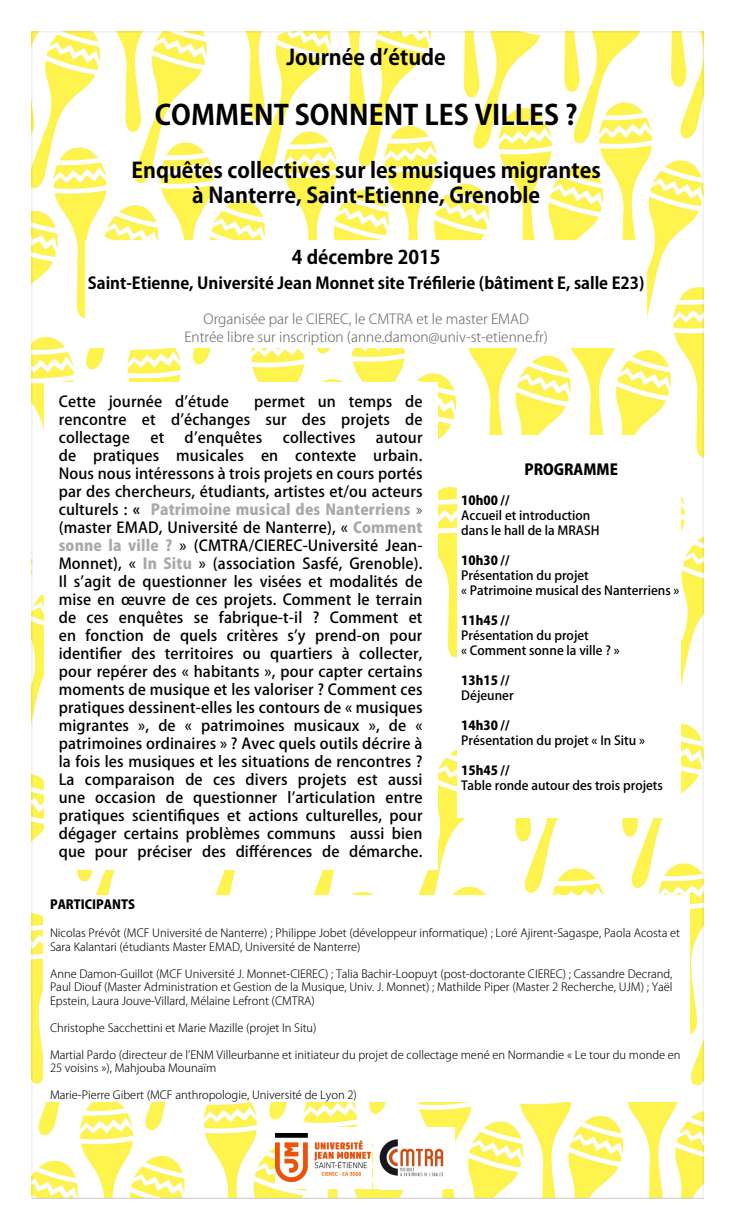
<style>
.page{position:relative;width:735px;height:1230px;background:#fff}
.page>*{position:absolute;margin:0;border:0;box-sizing:border-box;transform-origin:0 0}
.t1{font:700 27.5px "Koz Go Pro";color:#000}
.t2{font:700 21.25px "Koz Go Pro";color:#000}
.t3{font:700 18.75px "Koz Go Pro";color:#000}
.t4{font:700 16.25px "Koz Go Pro";color:#000}
.t5{font:500 15px/18px "Koz Go Pro";letter-spacing:.01em;color:#000;text-align:justify}
.t6{font:800 15px "Koz Go Pro";color:#000}
.t7{font:300 13.75px "Koz Go Pro";color:#696969}
.t8{font:500 12.5px "Koz Go Pro";color:#000}
.t9{font:800 12.5px "Koz Go Pro";color:#000}
.t10{font:300 11.25px/13.5px "Koz Go Pro";color:#000}
.s1{font-weight:700}
.s2{font-weight:800;color:#a9a9a9}
.s3{font-weight:200}
</style>
<div class="page">
<img style="left:31px;top:31px;width:673px;height:1167px">
<div style="left:86px;top:241px;width:561px;height:107px;background:#fff"></div>
<div style="left:458px;top:435px;width:223px;height:383px;background:#fff"></div>
<div style="left:44px;top:896px;width:646px;height:206px;background:#fff"></div>
<div style="left:44px;top:382px;width:394px;height:488px;background:#fff"></div>
<div style="left:275px;top:1128px;width:97px;height:61px;background:#fff"></div>
<img style="left:276px;top:1133px;width:95px;height:49px">
<div style="left:373px;top:1128px;width:82px;height:61px;background:#fff"></div>
<img style="left:379px;top:1139px;width:65px;height:38px">
<p class="t2" style="left:286px;top:44px;width:161px">Journée d’étude</p>
<p class="t1" style="left:155px;top:97px;width:424px">COMMENT SONNENT LES VILLES ?</p>
<p class="t2" style="left:132px;top:156px;width:471px">Enquêtes collectives sur les musiques migrantes</p>
<p class="t2" style="left:192px;top:182px;width:350px">à Nanterre, Saint-Etienne, Grenoble</p>
<p class="t3" style="left:292px;top:245px;width:150px">4 décembre 2015</p>
<p class="t4" style="left:88px;top:273px;width:558px">Saint-Etienne, Université Jean Monnet site Tréfilerie (bâtiment E, salle E23)</p>
<p class="t7" style="left:204px;top:310px;width:327px">Organisée par le CIEREC, le CMTRA et le master EMAD</p>
<p class="t7" style="left:185px;top:328px;width:365px">Entrée libre sur inscription (anne.damon@univ-st-etienne.fr)</p>
<p class="t5" style="left:59px;top:394px;width:172px">Cette journée d’étude</p>
<p class="t5" style="left:59px;top:394px;width:365px;text-indent:196px">permet un temps de rencontre et d’échanges sur des projets de collectage</p>
<p class="t5" style="left:150px;top:430px;width:15px">et</p>
<p class="t5" style="left:185px;top:430px;width:79px">d’enquêtes</p>
<p class="t5" style="left:283px;top:430px;width:74px">collectives</p>
<p class="t5" style="left:59px;top:430px;width:365px;text-align:right">autour<br>de pratiques musicales en contexte urbain.</p>
<p class="t5" style="left:59px;top:466px;width:365px">Nous nous intéressons à trois projets en cours portés par des chercheurs, étudiants, artistes et/ou acteurs culturels : <span class="s1">«</span> <span class="s2">Patrimoine musical des Nanterriens</span> <span class="s3">» </span>(master EMAD, Université de Nanterre), « <span class="s2">Comment sonne la ville ?</span> » (CMTRA/CIEREC-Université Jean-Monnet), « <span class="s2">In Situ</span> » (association Sasfé, Grenoble).</p>
<p class="t5" style="left:59px;top:574px;width:365px">Il s’agit de questionner les visées et modalités de mise en œuvre de ces projets. Comment le terrain de ces enquêtes se fabrique-t-il ? Comment et en fonction de quels critères s’y prend-on pour identifier des territoires ou quartiers à collecter, pour repérer des « habitants », pour capter certains moments de musique et les valoriser ? Comment ces pratiques dessinent-elles les contours de « musiques migrantes », de « patrimoines musicaux », de « patrimoines ordinaires » ? Avec quels outils décrire à la fois les musiques et les situations de rencontres ?</p>
<p class="t5" style="left:59px;top:772px;width:365px">La comparaison de ces divers projets est aussi une occasion de questionner l’articulation entre pratiques scientifiques et actions culturelles, pour dégager certains problèmes communs aussi bien que pour préciser des différences de démarche.</p>
<p class="t6" style="left:525px;top:459px;width:95px">PROGRAMME</p>
<p class="t9" style="left:461px;top:492px;width:50px">10h00 //</p>
<p class="t8" style="left:461px;top:507px;width:131px">Accueil et introduction</p>
<p class="t8" style="left:461px;top:522px;width:140px">dans le hall de la MRASH</p>
<p class="t9" style="left:461px;top:552px;width:50px">10h30 //</p>
<p class="t8" style="left:461px;top:567px;width:129px">Présentation du projet</p>
<p class="t8" style="left:461px;top:582px;width:220px">« Patrimoine musical des Nanterriens »</p>
<p class="t9" style="left:461px;top:612px;width:50px">11h45 //</p>
<p class="t8" style="left:461px;top:627px;width:129px">Présentation du projet</p>
<p class="t8" style="left:461px;top:642px;width:160px">« Comment sonne la ville ? »</p>
<p class="t9" style="left:461px;top:672px;width:50px">13h15 //</p>
<p class="t8" style="left:461px;top:687px;width:54px">Déjeuner</p>
<p class="t9" style="left:461px;top:717px;width:50px">14h30 //</p>
<p class="t8" style="left:461px;top:732px;width:185px">Présentation du projet « In Situ »</p>
<p class="t9" style="left:461px;top:762px;width:50px">15h45 //</p>
<p class="t8" style="left:461px;top:777px;width:203px">Table ronde autour des trois projets</p>
<p class="t9" style="left:50px;top:896px;width:86px">PARTICIPANTS</p>
<p class="t10" style="left:50px;top:926px;width:632px">Nicolas Prévôt (MCF Université de Nanterre) ; Philippe Jobet (développeur informatique) ; Loré Ajirent-Sagaspe, Paola Acosta et<br>Sara Kalantari (étudiants Master EMAD, Université de Nanterre)</p>
<p class="t10" style="left:50px;top:967px;width:624px;text-align:justify">Anne Damon-Guillot (MCF Université J. Monnet-CIEREC) ; Talia Bachir-Loopuyt (post-doctorante CIEREC) ; Cassandre Decrand, Paul Diouf (Master Administration et Gestion de la Musique, Univ. J. Monnet) ; Mathilde Piper (Master 2 Recherche, UJM) ; Yaël Epstein, Laura Jouve-Villard, Mélaine Lefront (CMTRA)</p>
<p class="t10" style="left:50px;top:1021px;width:268px">Christophe Sacchettini et Marie Mazille (projet In Situ)</p>
<p class="t10" style="left:50px;top:1048px;width:632px">Martial Pardo (directeur de l’ENM Villeurbanne et initiateur du projet de collectage mené en Normandie « Le tour du monde en<br>25 voisins »), Mahjouba Mounaïm</p>
<p class="t10" style="left:50px;top:1088px;width:308px">Marie-Pierre Gibert (MCF anthropologie, Université de Lyon 2)</p>
</div>
